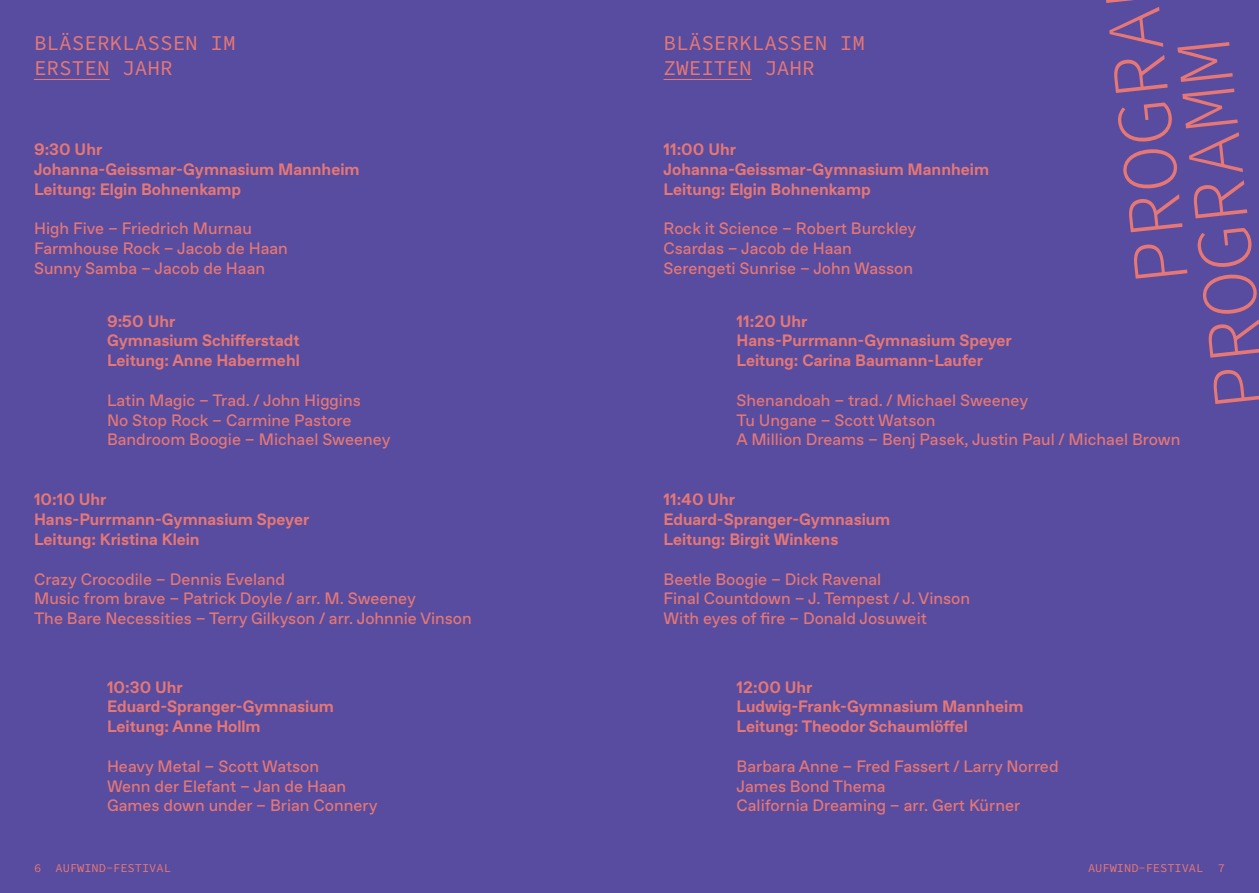
<style>
.page{position:relative;width:1259px;height:893px;background:#574c9f}
.page>*{position:absolute;margin:0;border:0;box-sizing:border-box;transform-origin:0 0}
.t1{font:21px/25.2px "Source Code Pro";color:#e77775}
.t2{font:16.5px "Muto Regular V3";color:#e77775}
.t3{font:16.5px "Muto Bold V3";color:#e77775}
.t4{font:12px "Source Code Pro";color:#e77775}
</style>
<div class="page">
<svg style="left:1213px;top:370px;width:46px;height:34px"></svg>
<svg style="left:1106px;top:0;width:153px;height:358px"></svg>
<hr style="left:34px;top:79px;width:76px;height:1px;background:#e77775">
<hr style="left:663px;top:79px;width:89px;height:1px;background:#e77775">
<p class="t1" style="left:34px;top:30px;width:203px">BLÄSERKLASSEN IM<br>ERSTEN JAHR</p>
<p class="t1" style="left:663px;top:30px;width:203px">BLÄSERKLASSEN IM<br>ZWEITEN JAHR</p>
<p class="t3" style="left:34px;top:139px;width:70px">9:30 Uhr</p>
<p class="t3" style="left:34px;top:159px;width:327px">Johanna-Geissmar-Gymnasium Mannheim</p>
<p class="t3" style="left:34px;top:179px;width:209px">Leitung: Elgin Bohnenkamp</p>
<p class="t2" style="left:34px;top:218px;width:219px">High Five – Friedrich Murnau</p>
<p class="t2" style="left:34px;top:238px;width:255px">Farmhouse Rock – Jacob de Haan</p>
<p class="t2" style="left:34px;top:257px;width:233px">Sunny Samba – Jacob de Haan</p>
<p class="t3" style="left:107px;top:311px;width:70px">9:50 Uhr</p>
<p class="t3" style="left:107px;top:330px;width:194px">Gymnasium Schifferstadt</p>
<p class="t3" style="left:107px;top:350px;width:194px">Leitung: Anne Habermehl</p>
<p class="t2" style="left:107px;top:389px;width:255px">Latin Magic – Trad. / John Higgins</p>
<p class="t2" style="left:107px;top:409px;width:246px">No Stop Rock – Carmine Pastore</p>
<p class="t2" style="left:107px;top:429px;width:285px">Bandroom Boogie – Michael Sweeney</p>
<p class="t3" style="left:34px;top:489px;width:74px">10:10 Uhr</p>
<p class="t3" style="left:34px;top:509px;width:277px">Hans-Purrmann-Gymnasium Speyer</p>
<p class="t3" style="left:34px;top:529px;width:167px">Leitung: Kristina Klein</p>
<p class="t2" style="left:34px;top:568px;width:253px">Crazy Crocodile – Dennis Eveland</p>
<p class="t2" style="left:34px;top:588px;width:383px">Music from brave – Patrick Doyle / arr. M. Sweeney</p>
<p class="t2" style="left:34px;top:607px;width:439px">The Bare Necessities – Terry Gilkyson / arr. Johnnie Vinson</p>
<p class="t3" style="left:107px;top:676px;width:77px">10:30 Uhr</p>
<p class="t3" style="left:107px;top:696px;width:228px">Eduard-Spranger-Gymnasium</p>
<p class="t3" style="left:107px;top:716px;width:155px">Leitung: Anne Hollm</p>
<p class="t2" style="left:107px;top:755px;width:214px">Heavy Metal – Scott Watson</p>
<p class="t2" style="left:107px;top:775px;width:241px">Wenn der Elefant – Jan de Haan</p>
<p class="t2" style="left:107px;top:795px;width:272px">Games down under – Brian Connery</p>
<p class="t3" style="left:663px;top:139px;width:74px">11:00 Uhr</p>
<p class="t3" style="left:663px;top:159px;width:327px">Johanna-Geissmar-Gymnasium Mannheim</p>
<p class="t3" style="left:663px;top:179px;width:209px">Leitung: Elgin Bohnenkamp</p>
<p class="t2" style="left:663px;top:218px;width:254px">Rock it Science – Robert Burckley</p>
<p class="t2" style="left:663px;top:238px;width:190px">Csardas – Jacob de Haan</p>
<p class="t2" style="left:663px;top:257px;width:251px">Serengeti Sunrise – John Wasson</p>
<p class="t3" style="left:736px;top:311px;width:72px">11:20 Uhr</p>
<p class="t3" style="left:736px;top:330px;width:277px">Hans-Purrmann-Gymnasium Speyer</p>
<p class="t3" style="left:736px;top:350px;width:248px">Leitung: Carina Baumann-Laufer</p>
<p class="t2" style="left:736px;top:389px;width:293px">Shenandoah – trad. / Michael Sweeney</p>
<p class="t2" style="left:736px;top:409px;width:200px">Tu Ungane – Scott Watson</p>
<p class="t2" style="left:736px;top:429px;width:445px">A Million Dreams – Benj Pasek, Justin Paul / Michael Brown</p>
<p class="t3" style="left:663px;top:489px;width:73px">11:40 Uhr</p>
<p class="t3" style="left:663px;top:509px;width:228px">Eduard-Spranger-Gymnasium</p>
<p class="t3" style="left:663px;top:529px;width:176px">Leitung: Birgit Winkens</p>
<p class="t2" style="left:663px;top:568px;width:219px">Beetle Boogie – Dick Ravenal</p>
<p class="t2" style="left:663px;top:588px;width:308px">Final Countdown – J. Tempest / J. Vinson</p>
<p class="t2" style="left:663px;top:607px;width:265px">With eyes of fire – Donald Josuweit</p>
<p class="t3" style="left:736px;top:676px;width:77px">12:00 Uhr</p>
<p class="t3" style="left:736px;top:696px;width:288px">Ludwig-Frank-Gymnasium Mannheim</p>
<p class="t3" style="left:736px;top:716px;width:233px">Leitung: Theodor Schaumlöffel</p>
<p class="t2" style="left:736px;top:755px;width:323px">Barbara Anne – Fred Fassert / Larry Norred</p>
<p class="t2" style="left:736px;top:775px;width:151px">James Bond Thema</p>
<p class="t2" style="left:736px;top:795px;width:285px">California Dreaming – arr. Gert Kürner</p>
<p class="t4" style="left:34px;top:859px;width:138px">6 AUFWIND-FESTIVAL</p>
<p class="t4" style="left:1088px;top:859px;width:138px">AUFWIND-FESTIVAL 7</p>
</div>
